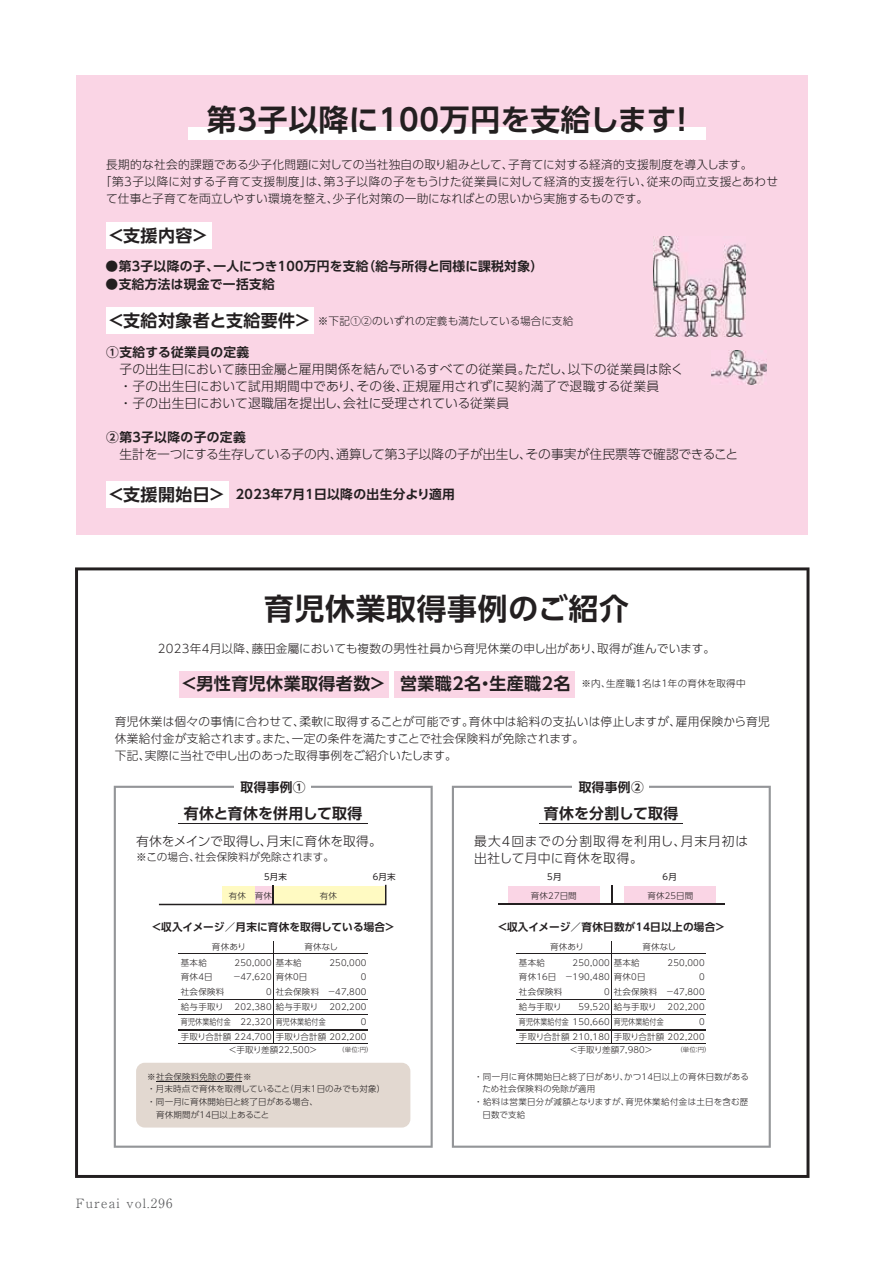
<style>
.page{position:relative;width:893px;height:1263px;background:#fff}
.page>*{position:absolute;margin:0;border:0;box-sizing:border-box;transform-origin:0 0}
.t1{font:29.7px "UD Shin Go Pr 6 De Bold 90 msp RKSJ H";letter-spacing:.025em;color:#231f20}
.t2{font:16.95px "UD Shin Go Pr 6 De Bold 90 msp RKSJ H";letter-spacing:.025em;color:#231f20}
.t3{font:14.85px "UD Shin Go Pr 6 De Bold 90 msp RKSJ H";letter-spacing:.01em;color:#231f20}
.t4{font:12.75px/17px "UD Shin Go Pr 6 Light 90 msp RKSJ H";letter-spacing:.005em;color:#231f20}
.t5{font:12.75px "UD Shin Go Pr 6 De Bold 90 msp RKSJ H";letter-spacing:.025em;color:#231f20}
.t6{font:12.75px/17px "UD Shin Go Pr 6 Light 90 msp RKSJ H";letter-spacing:.06em;color:#231f20}
.t7{font:12.75px "Ryumin Pr 6 Light 90 msp RKSJ H";letter-spacing:.1em;color:#58595b}
.t8{font:11.7px/17px "UD Shin Go Pr 6 Light 90 msp RKSJ H";letter-spacing:.02em;color:#231f20}
.t9{font:11.7px "UD Shin Go Pr 6 Light 90 msp RKSJ H";letter-spacing:.04em;color:#231f20}
.t10{font:10.65px "UD Shin Go Pr 6 Light 90 msp RKSJ H";letter-spacing:.02em;color:#231f20}
.t11{font:10.65px "UD Shin Go Pr 6 De Bold 90 msp RKSJ H";letter-spacing:.015em;color:#231f20}
.t12{font:9.6px "UD Shin Go Pr 6 Light 90 msp RKSJ H";letter-spacing:.025em;color:#231f20}
.t13{font:8.55px/14.9px "UD Shin Go Pr 6 Light 90 msp RKSJ H";letter-spacing:.025em;color:#231f20}
.t14{font:8.55px "UD Shin Go Pr 6 Regular 90 msp RKSJ H";letter-spacing:.02em;color:#231f20}
.t15{font:6.45px "UD Shin Go Pr 6 Light 90 msp RKSJ H";color:#231f20}
.s1{font-family:"UD Shin Go Pr 6 De Bold 90 msp RKSJ H";font-size:16.95px}
</style>
<div class="page">
<div style="left:77px;top:75px;width:731px;height:460px;background:#fad5e5"></div>
<svg style="left:75px;top:567px;width:734px;height:611px"></svg>
<svg style="left:452px;top:786px;width:319px;height:362px"></svg>
<div style="left:106px;top:222px;width:105px;height:27px;background:#fff"></div>
<div style="left:106px;top:307px;width:207px;height:27px;background:#fff"></div>
<div style="left:106px;top:481px;width:123px;height:27px;background:#fff"></div>
<div style="left:179px;top:671px;width:209px;height:26px;background:#fad5e5"></div>
<div style="left:394px;top:671px;width:181px;height:26px;background:#fad5e5"></div>
<div style="left:188px;top:127px;width:518px;height:13px;background:#fff"></div>
<svg style="left:114px;top:786px;width:319px;height:362px"></svg>
<hr style="left:273px;top:942px;width:1px;height:102px;background:#231f20">
<hr style="left:179px;top:999px;width:189px;height:1px;background:#231f20">
<hr style="left:179px;top:953px;width:189px;height:1px;background:#231f20">
<hr style="left:179px;top:1014px;width:189px;height:1px;background:#231f20">
<hr style="left:179px;top:1029px;width:189px;height:1px;background:#231f20">
<hr style="left:179px;top:1044px;width:189px;height:1px;background:#231f20">
<svg style="left:159px;top:885px;width:227px;height:20px"></svg>
<div style="left:234px;top:777px;width:77px;height:18px;background:#fff"></div>
<hr style="left:178px;top:823px;width:189px;height:1px;background:#231f20">
<hr style="left:156px;top:1082px;width:86px;height:1px;background:#231f20">
<div style="left:508px;top:886px;width:91px;height:18px;background:#fad5e5"></div>
<div style="left:624px;top:886px;width:92px;height:18px;background:#fad5e5"></div>
<hr style="left:611px;top:942px;width:1px;height:102px;background:#231f20">
<hr style="left:517px;top:999px;width:189px;height:1px;background:#231f20">
<hr style="left:517px;top:953px;width:189px;height:1px;background:#231f20">
<hr style="left:517px;top:1014px;width:189px;height:1px;background:#231f20">
<hr style="left:517px;top:1029px;width:189px;height:1px;background:#231f20">
<hr style="left:517px;top:1044px;width:189px;height:1px;background:#231f20">
<hr style="left:498px;top:904px;width:227px;height:1px;background:#231f20">
<svg style="left:612px;top:885px;width:1px;height:19px"></svg>
<div style="left:572px;top:777px;width:77px;height:18px;background:#fff"></div>
<hr style="left:540px;top:823px;width:143px;height:1px;background:#231f20">
<img style="left:654px;top:236px;width:91px;height:100px">
<img style="left:712px;top:350px;width:55px;height:34px">
<h1 class="t1" style="left:207px;top:109px;width:491px">第3子以降に100万円を支給します！</h1>
<h3 class="t8" style="left:106px;top:157px;width:648px">長期的な社会的課題である少子化問題に対しての当社独自の取り組みとして、子育てに対する経済的支援制度を導入します。</h3>
<h3 class="t9" style="left:100px;top:177px;width:680px">「第3子以降に対する子育て支援制度」は、第3子以降の子をもうけた従業員に対して経済的支援を行い、従来の両立支援とあわせ</h3>
<h3 class="t8" style="left:106px;top:191px;width:543px">て仕事と子育てを両立しやすい環境を整え、少子化対策の一助になればとの思いから実施するものです。</h3>
<h2 class="t2" style="left:107px;top:229px;width:103px">＜支援内容＞</h2>
<h3 class="t5" style="left:106px;top:262px;width:439px">●第3子以降の子、一人につき100万円を支給（給与所得と同様に課税対象）</h3>
<h3 class="t5" style="left:106px;top:279px;width:171px">●支給方法は現金で一括支給</h3>
<p class="t10" style="left:107px;top:317px;width:467px"><span class="s1">＜支給対象者と支給要件＞</span> ※下記①②のいずれの定義も満たしている場合に支給</p>
<h3 class="t5" style="left:106px;top:347px;width:144px">①支給する従業員の定義</h3>
<h3 class="t4" style="left:106px;top:362px;width:579px">　子の出生日において藤田金屬と雇用関係を結んでいるすべての従業員。ただし、以下の従業員は除く　・子の出生日において試用期間中であり、その後、正規雇用されずに契約満了で退職する従業員<br>　・子の出生日において退職届を提出し、会社に受理されている従業員</h3>
<h3 class="t5" style="left:106px;top:432px;width:141px">②第3子以降の子の定義</h3>
<h3 class="t4" style="left:106px;top:447px;width:633px">　生計を一つにする生存している子の内、通算して第3子以降の子が出生し、その事実が住民票等で確認できること</h3>
<h2 class="t2" style="left:107px;top:488px;width:120px">＜支援開始日＞</h2>
<h3 class="t5" style="left:236px;top:489px;width:221px">2023年7月1日以降の出生分より適用</h3>
<h1 class="t1" style="left:264px;top:598px;width:366px">育児休業取得事例のご紹介</h1>
<h3 class="t8" style="left:158px;top:641px;width:559px">2023年4月以降、藤田金屬においても複数の男性社員から育児休業の申し出があり、取得が進んでいます。</h3>
<h2 class="t2" style="left:181px;top:678px;width:391px">＜男性育児休業取得者数＞ 営業職2名・生産職2名</h2>
<p class="t12" style="left:581px;top:680px;width:166px">※内、生産職1名は1年の育休を取得中</p>
<h3 class="t8" style="left:115px;top:715px;width:656px">育児休業は個々の事情に合わせて、柔軟に取得することが可能です。育休中は給料の支払いは停止しますが、雇用保険から育児休業給付金が支給されます。また、一定の条件を満たすことで社会保険料が免除されます。<br>下記、実際に当社で申し出のあった取得事例をご紹介いたします。</h3>
<h3 class="t5" style="left:241px;top:782px;width:67px">取得事例①</h3>
<h3 class="t5" style="left:579px;top:782px;width:67px">取得事例②</h3>
<h3 class="t3" style="left:184px;top:808px;width:180px">有休と育休を併用して取得</h3>
<h3 class="t4" style="left:136px;top:834px;width:247px">有休をメインで取得し、月末に育休を取得。</h3>
<p class="t10" style="left:136px;top:853px;width:200px">※この場合、社会保険料が免除されます。</p>
<p class="t13" style="left:229px;top:889px;width:45px">有休 育休</p>
<p class="t14" style="left:264px;top:873px;width:24px">5月末</p>
<p class="t14" style="left:373px;top:873px;width:24px">6月末</p>
<p class="t13" style="left:320px;top:889px;width:19px">有休</p>
<h3 class="t3" style="left:544px;top:808px;width:136px">育休を分割して取得</h3>
<h3 class="t6" style="left:474px;top:834px;width:276px">最大4回までの分割取得を利用し、月末月初は出社して月中に育休を取得。</h3>
<p class="t13" style="left:531px;top:889px;width:47px">育休27日間</p>
<p class="t14" style="left:547px;top:873px;width:16px">5月</p>
<p class="t14" style="left:662px;top:873px;width:16px">6月</p>
<p class="t13" style="left:647px;top:889px;width:47px">育休25日間</p>
<p class="t11" style="left:151px;top:923px;width:245px">＜収入イメージ／月末に育休を取得している場合＞</p>
<p class="t11" style="left:497px;top:923px;width:230px">＜収入イメージ／育休日数が14日以上の場合＞</p>
<p class="t13" style="left:212px;top:940px;width:35px">育休あり</p>
<p class="t13" style="left:304px;top:940px;width:35px">育休なし</p>
<p class="t13" style="left:550px;top:940px;width:35px">育休あり</p>
<p class="t13" style="left:642px;top:940px;width:35px">育休なし</p>
<p class="t13" style="left:181px;top:956px;width:92px">基本給<br>育休4日<br>社会保険料<br>給与手取り<br>育児休業給付金<br>手取り合計額 224,700</p>
<p class="t13" style="left:233px;top:956px;width:40px;text-align:right">250,000－47,620<br>0<br>202,380<br>22,320</p>
<p class="t13" style="left:276px;top:956px;width:92px">基本給<br>育休0日<br>社会保険料<br>給与手取り<br>育児休業給付金<br>手取り合計額 202,200</p>
<p class="t13" style="left:328px;top:956px;width:40px;text-align:right">250,000<br>0－47,800<br>202,200<br>0</p>
<p class="t13" style="left:519px;top:956px;width:92px">基本給<br>育休16日<br>社会保険料<br>給与手取り<br>育児休業給付金 150,660手取り合計額 210,180</p>
<p class="t13" style="left:565px;top:956px;width:46px;text-align:right">250,000－190,480<br>0<br>59,520</p>
<p class="t13" style="left:614px;top:956px;width:92px">基本給<br>育休0日<br>社会保険料<br>給与手取り<br>育児休業給付金<br>手取り合計額 202,200</p>
<p class="t13" style="left:666px;top:956px;width:40px;text-align:right">250,000<br>0－47,800<br>202,200<br>0</p>
<p class="t13" style="left:229px;top:1044px;width:89px">&lt;手取り差額22,500&gt;</p>
<p class="t15" style="left:338px;top:1048px;width:36px">（単位：円）</p>
<p class="t13" style="left:570px;top:1044px;width:83px">&lt;手取り差額7,980&gt;</p>
<p class="t15" style="left:676px;top:1048px;width:36px">（単位：円）</p>
<p class="t13" style="left:147px;top:1071px;width:240px;line-height:12.8px">※社会保険料免除の要件※<br>・月末時点で育休を取得していること（月末1日のみでも対象）・同一月に育休開始日と終了日がある場合、<br>　育休期間が14日以上あること</p>
<p class="t13" style="left:474px;top:1070px;width:276px">・同一月に育休開始日と終了日があり、かつ14日以上の育休日数がある</p>
<p class="t13" style="left:482px;top:1083px;width:114px">ため社会保険料の免除が適用</p>
<p class="t13" style="left:474px;top:1096px;width:276px">・給料は営業日分が減額となりますが、育児休業給付金は土日を含む歴</p>
<p class="t13" style="left:482px;top:1108px;width:44px">日数で支給</p>
<h3 class="t7" style="left:76px;top:1199px;width:98px">Fureai vol.296</h3>
</div>
